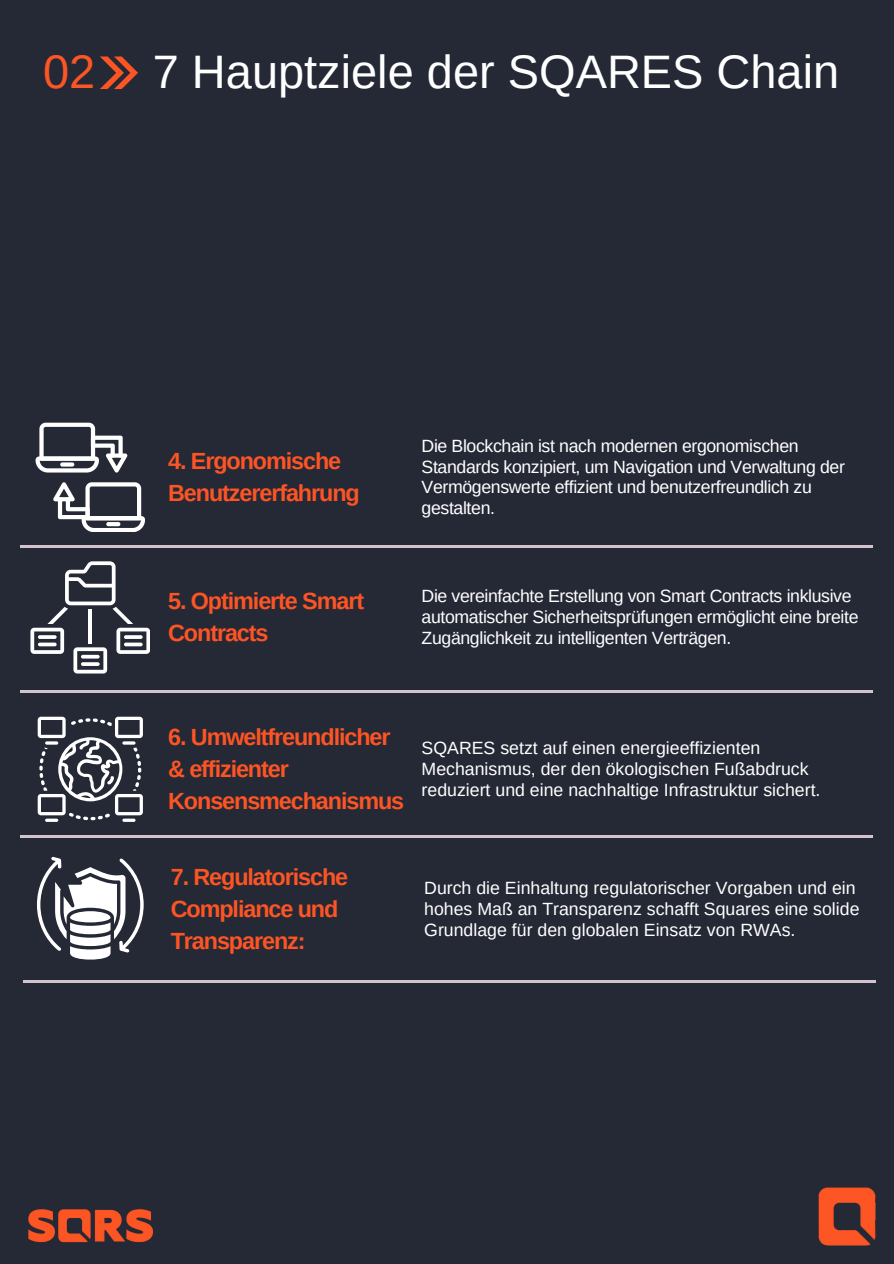
<style>
.page{position:relative;width:894px;height:1264px;background:#fff}
.page>*{position:absolute;margin:0;border:0;box-sizing:border-box;transform-origin:0 0}
.t1{font:46.95px "Arimo";color:#fff}
.t2{font:46.95px "Arimo";color:#fd5524}
.t3{font:700 23.4px/32.4px "Arimo";letter-spacing:-.045em;color:#fd5424}
.t4{font:17.7px/20.7px "Arimo";letter-spacing:-.02em;color:#fff}
.t5{font:17.7px/20.7px "Arimo";color:#fff}
</style>
<div class="page">
<div style="left:0;top:0;width:893px;height:1263px;background:#252936"></div>
<svg style="left:100px;top:56px;width:38px;height:33px"></svg>
<img style="left:28px;top:1209px;width:125px;height:34px">
<img style="left:818px;top:1187px;width:57px;height:58px">
<hr style="left:21px;top:545px;width:851px;height:3px;background:#d1c4cc">
<hr style="left:21px;top:835px;width:851px;height:3px;background:#d1c4cc">
<hr style="left:21px;top:690px;width:851px;height:3px;background:#d1c4cc">
<svg style="left:30px;top:561px;width:120px;height:112px"></svg>
<hr style="left:81px;top:655px;width:19px;height:3px;background:#fff;border-radius:2px">
<svg style="left:81px;top:662px;width:19px;height:4px"></svg>
<svg style="left:38px;top:635px;width:19px;height:4px"></svg>
<svg style="left:38px;top:642px;width:19px;height:4px"></svg>
<svg style="left:124px;top:635px;width:19px;height:4px"></svg>
<svg style="left:124px;top:642px;width:19px;height:4px"></svg>
<svg style="left:36px;top:422px;width:91px;height:50px"></svg>
<svg style="left:53px;top:482px;width:92px;height:50px"></svg>
<svg style="left:37px;top:856px;width:107px;height:104px"></svg>
<svg style="left:38px;top:716px;width:104px;height:105px"></svg>
<hr style="left:24px;top:980px;width:851px;height:3px;background:#d1c4cc">
<p class="t2" style="left:43px;top:46px;width:54px">02</p>
<p class="t1" style="left:153px;top:46px;width:687px">7 Hauptziele der SQARES Chain</p>
<p class="t3" style="left:168px;top:444px;width:193px">4. Ergonomische<br>Benutzererfahrung</p>
<h2 class="t3" style="left:168px;top:584px;width:197px">5. Optimierte Smart<br>Contracts</h2>
<p class="t4" style="left:421px;top:435px;width:424px">Die Blockchain ist nach modernen ergonomischen Standards konzipiert, um Navigation und Verwaltung der Vermögenswerte effizient und benutzerfreundlich zu gestalten.</p>
<p class="t4" style="left:421px;top:586px;width:438px">Die vereinfachte Erstellung von Smart Contracts inklusive automatischer Sicherheitsprüfungen ermöglicht eine breite<br>Zugänglichkeit zu intelligenten Verträgen.</p>
<h2 class="t3" style="left:168px;top:720px;width:237px">6. Umweltfreundlicher &amp; effizienter<br>Konsensmechanismus</h2>
<p class="t5" style="left:421px;top:737px;width:400px">SQARES setzt auf einen energieeffizienten<br>Mechanismus, der den ökologischen Fußabdruck reduziert und eine nachhaltige Infrastruktur sichert.</p>
<h2 class="t3" style="left:171px;top:860px;width:179px">7. Regulatorische<br>Compliance und<br>Transparenz:</h2>
<p class="t5" style="left:424px;top:877px;width:436px">Durch die Einhaltung regulatorischer Vorgaben und ein hohes Maß an Transparenz schafft Squares eine solide<br>Grundlage für den globalen Einsatz von RWAs.</p>
</div>
